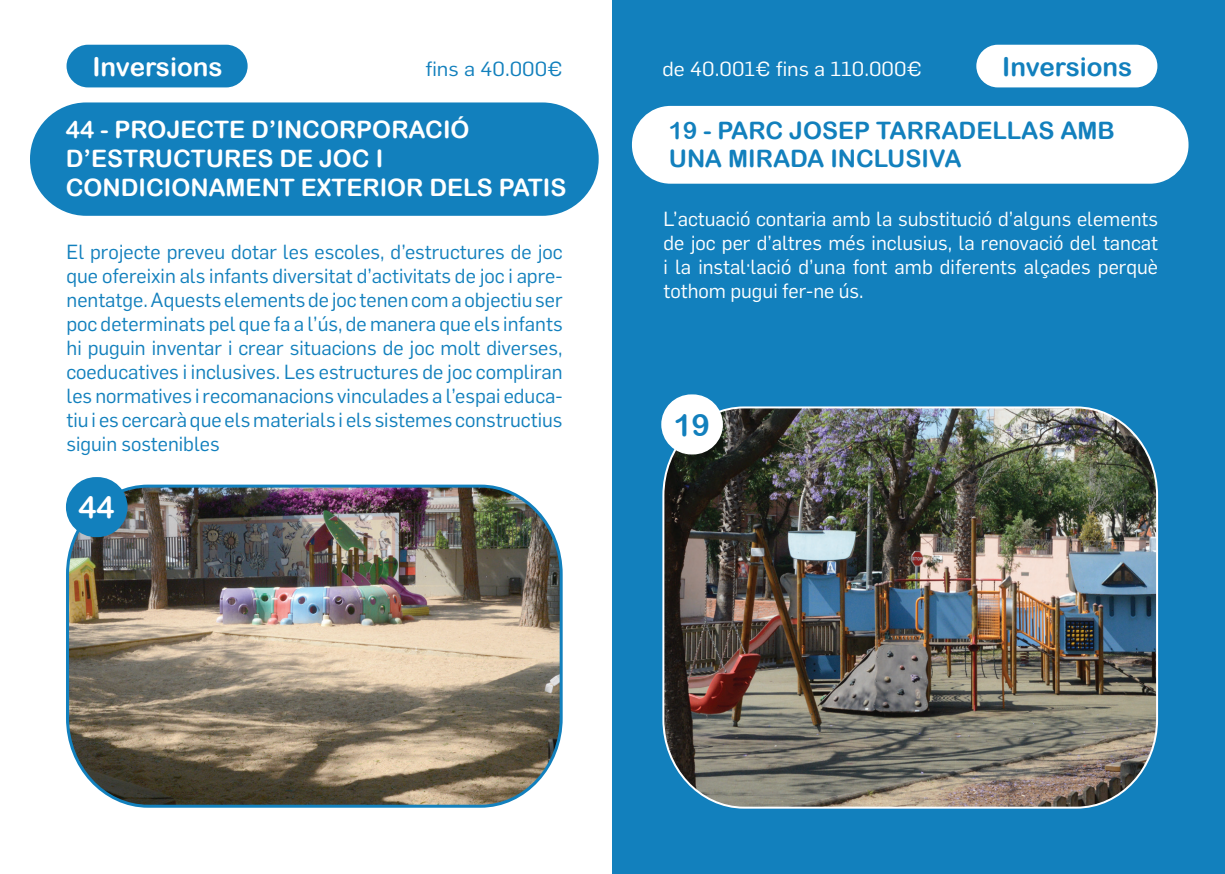
<style>
.page{position:relative;width:1225px;height:874px;background:#fff}
.page>*{position:absolute;margin:0;border:0;box-sizing:border-box;transform-origin:0 0}
.t1{font:30.6px "Arial Rounded MT Bold";color:#fff}
.t2{font:30.6px "Arial Rounded MT Bold";color:#1280bd}
.t3{font:26px "Arial Rounded MT Bold";color:#fff}
.t4{font:26px "Arial Rounded MT Bold";color:#1280bd}
.t5{font:24px/28.8px "Arial Rounded MT Bold";color:#fff}
.t6{font:24px/28.8px "Arial Rounded MT Bold";color:#1280bd}
.t7{font:20px/24px "Flama";color:#1280bd;text-align:justify}
.t8{font:20px/24px "Flama";color:#fff;text-align:justify}
.t9{font:20px "Flama";color:#fff;scale:1.07 1}
.t10{font:20px "Flama";color:#1280bd;scale:1.07 1}
</style>
<div class="page">
<div style="left:612px;top:0;width:613px;height:873px;background:#1280bd"></div>
<div style="left:632px;top:106px;width:556px;height:77px;background:#fff;border-radius:39px"></div>
<img style="left:67px;top:486px;width:494px;height:319px">
<div style="left:66px;top:484px;width:496px;height:323px;border:3px solid #1280bd;border-radius:84px"></div>
<div style="left:30px;top:102px;width:568px;height:114px;background:#1280bd;border-radius:56px"></div>
<div style="left:67px;top:45px;width:181px;height:42px;background:#1280bd;border-radius:21px"></div>
<div style="left:976px;top:45px;width:181px;height:42px;background:#fff;border-radius:21px"></div>
<div style="left:66px;top:477px;width:62px;height:60px;background:#1280bd;border-radius:30px"></div>
<img style="left:663px;top:407px;width:492px;height:400px">
<div style="left:661px;top:394px;width:62px;height:60px;background:#fff;border-radius:30px"></div>
<h2 class="t3" style="left:92px;top:51px;width:132px">Inversions</h2>
<p class="t10" style="left:425px;top:55px;width:130px">fins a 40.000€</p>
<h2 class="t4" style="left:1002px;top:51px;width:132px">Inversions</h2>
<p class="t9" style="left:662px;top:55px;width:244px">de 40.001€ fins a 110.000€</p>
<p class="t5" style="left:66px;top:115px;width:502px">44 - PROJECTE D’INCORPORACIÓ<br>D’ESTRUCTURES DE JOC I<br>CONDICIONAMENT EXTERIOR DELS PATIS</p>
<p class="t7" style="left:66px;top:238px;width:497px">El projecte preveu dotar les escoles, d’estructures de joc que ofereixin als infants diversitat d’activitats de joc i apre&shy;nentatge. Aquests elements de joc tenen com a objectiu ser poc determinats pel que fa a l’ús, de manera que els infants hi puguin inventar i crear situacions de joc molt diverses, coeducatives i inclusives. Les estructures de joc compliran les normatives i recomanacions vinculades a l’espai educa&shy;tiu i es cercarà que els materials i els sistemes constructius siguin sostenibles</p>
<h1 class="t1" style="left:78px;top:489px;width:38px">44</h1>
<p class="t6" style="left:669px;top:115px;width:447px">19 - PARC JOSEP TARRADELLAS AMB<br>UNA MIRADA INCLUSIVA</p>
<p class="t8" style="left:663px;top:205px;width:496px">L’actuació contaria amb la substitució d’alguns elements de joc per d’altres més inclusius, la renovació del tancat i la instal·lació d’una font amb diferents alçades perquè tothom pugui fer-ne ús.</p>
<h1 class="t2" style="left:673px;top:406px;width:38px">19</h1>
</div>
